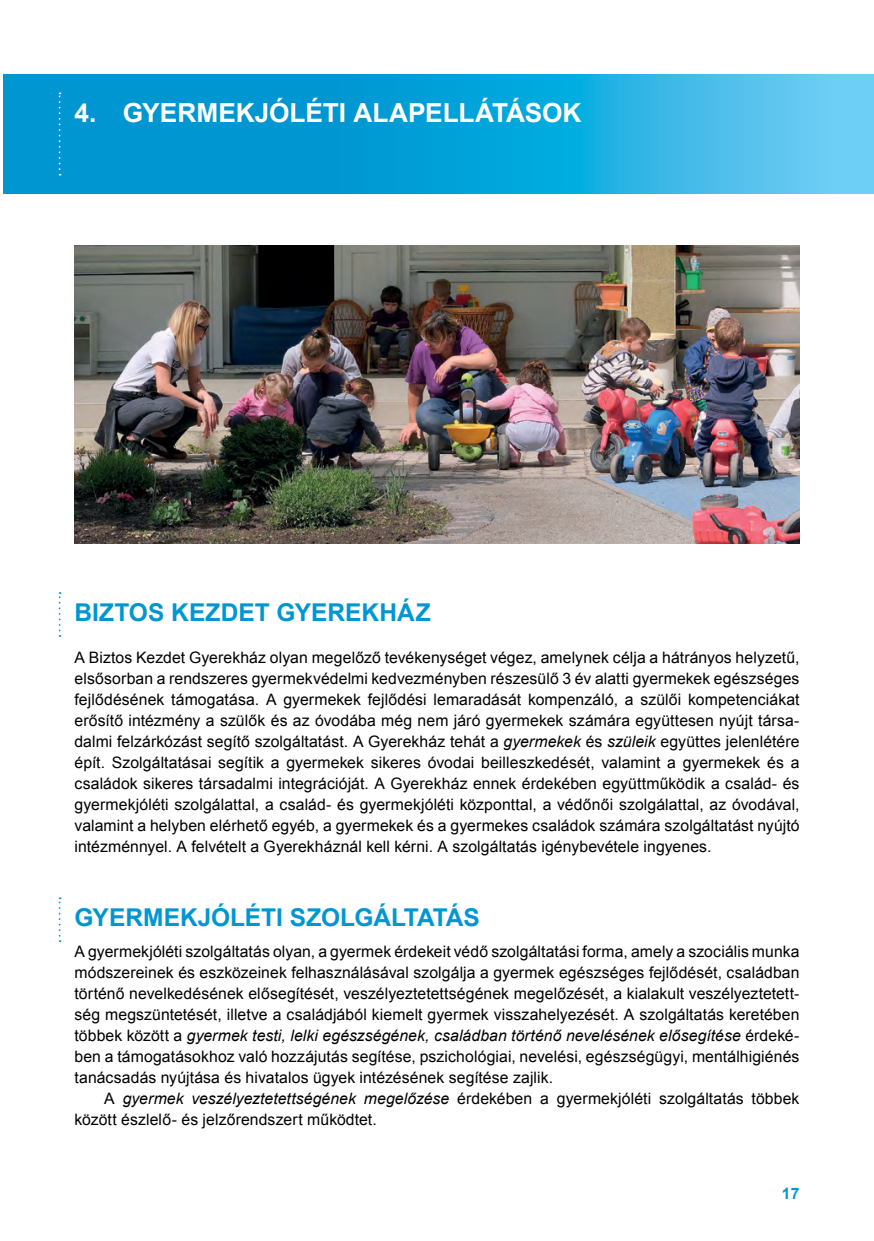
<style>
.page{position:relative;width:874px;height:1241px;background:#fff}
.page>*{position:absolute;margin:0;border:0;box-sizing:border-box;transform-origin:0 0}
.t1{font:700 26.25px "Arial";color:#fff}
.t2{font:700 24.5px "Arial";color:#0096d2}
.t3{font:15.75px/21px "Arial";letter-spacing:.005em;color:#000}
.t4{font:700 15.75px "Arial";color:#0096d2}
.s1{font-style:italic}
</style>
<div class="page">
<svg style="left:3px;top:74px;width:870px;height:119px;background:#19a7dc"></svg>
<svg style="left:59px;top:92px;width:2px;height:83px"></svg>
<svg style="left:59px;top:592px;width:2px;height:44px"></svg>
<svg style="left:59px;top:897px;width:2px;height:44px"></svg>
<img style="left:74px;top:245px;width:725px;height:298px">
<h1 class="t1" style="left:74px;top:96px;width:508px">4. GYERMEKJÓLÉTI ALAPELLÁTÁSOK</h1>
<h2 class="t2" style="left:74px;top:596px;width:357px">BIZTOS KEZDET GYEREKHÁZ</h2>
<p class="t3" style="left:74px;top:647px;width:726px">A Biztos Kezdet Gyerekház olyan megelőző tevékenységet végez, amelynek célja a hátrányos helyzetű, elsősorban a rendszeres gyermekvédelmi kedvezményben részesü lő 3 év alatti gyermekek egészséges fejlődésének támogatása. A gyermekek fejlődési lemaradását kompenzáló, a szülői kompetenciákat erősítő intézmény a szü lők és az óvodába még nem járó gyermekek számára együttesen nyújt társa&shy;dalmi felzá rkózást segítő szolgáltatást. A Gyerekház tehát a <span class="s1">gyermekek</span> és <span class="s1">szüleik</span> együttes jelenlété re épít. Szolgáltatásai segítik a gyermekek sikeres óvodai beilleszkedését, valamint a gyermekek és a családok sikeres társadalmi integrációját. A Gyerekház ennek érdekében együttműködik a család- és gyermekjóléti szolgálattal, a család- és gyermekjóléti központtal, a védőnői szolgálattal, az óvodával, valamint a helyben elérhető egyéb, a gyermekek és a gyermekes családok számára szolgáltatást nyújtó intézménnyel. A felvételt a Gyerekháznál kell kérni. A szolgáltatás igénybevétele ingyenes.</p>
<h2 class="t2" style="left:74px;top:901px;width:406px">GYERMEKJÓLÉTI SZOLGÁLTATÁS</h2>
<p class="t3" style="left:74px;top:941px;width:726px;text-align:justify">A gyermekjóléti szolgáltatás olyan, a gyermek érdekeit védő szolgáltatási forma, amely a szociális munka módszereinek és eszközeinek felhasználásával szolgálja a gyermek egészséges fejlődését, családban törté nő nevelkedésé nek elősegítését, veszé lyeztetettségé nek megelőzését, a kialakult veszé lyeztetett&shy;ség megszü ntetését, illetve a családjából kiemelt gyermek visszahelyezését. A szolgáltatás keretében tö bbek között a <span class="s1">gyermek testi, lelki egészségének, családban történő nevelésének elősegítése</span> é rdeké - ben a támogatásokhoz való hozzájutás segítése, pszichológiai, nevelési, egészségügyi, mentálhigiénés tanácsadás nyújtása és hivatalos ügyek intézésé nek segítése zajlik.</p>
<p class="t3" style="left:74px;top:1088px;width:726px;text-indent:30px">A <span class="s1">gyermek veszélyeztetettségének megelőzése</span> é rdeké ben a gyermekjó léti szolgá ltatás tö bbek között észlelő- és jelzőrendszert működtet.</p>
<p class="t4" style="left:781px;top:1182px;width:19px">17</p>
</div>
